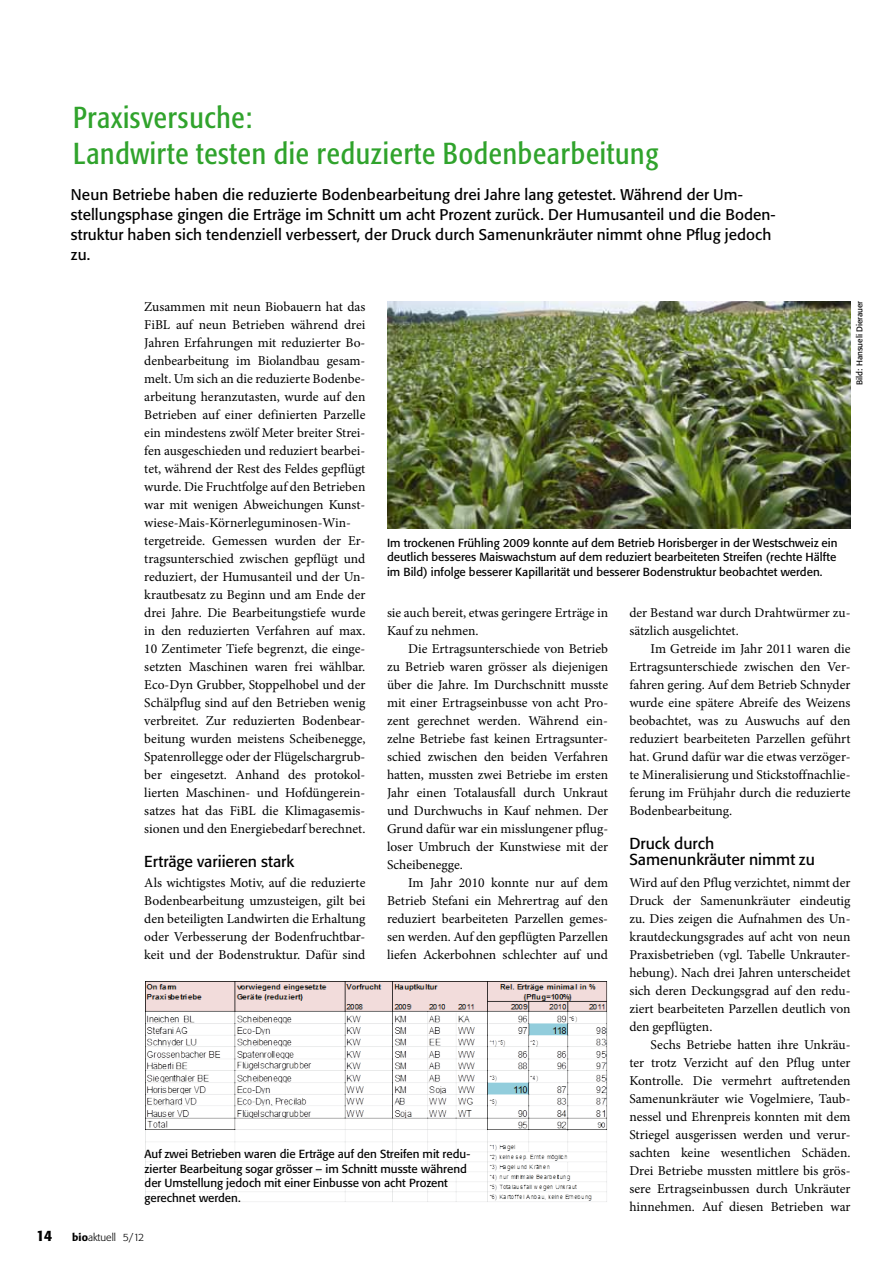
<style>
.page{position:relative;width:893px;height:1263px;background:#fff}
.page>*{position:absolute;margin:0;border:0;box-sizing:border-box;transform-origin:0 0}
.t1{font:condensed 30px/36px "Formata BQ";letter-spacing:.025em;color:#30a32c}
.t2{font:15.75px/16.5px "Formata BQ";color:#000}
.t3{font:15.3px/20px "Formata BQ";letter-spacing:.005em;color:#000}
.t4{font:500 15px "Formata BQ";color:#000}
.t5{font:13.5px/18px "Minion Pro";color:#000;text-align:justify}
.t6{font:11.7px/14.5px "Formata BQ";color:#000;text-align:justify}
.t7{font:300 10.5px "Formata BQ";color:#000}
.t8{font:8.25px "Formata BQ";color:#000}
.s1{font-weight:500}
</style>
<div class="page">
<img style="left:145px;top:982px;width:463px;height:220px">
<img style="left:388px;top:301px;width:463px;height:227px">
<h1 class="t1" style="left:73px;top:100px;width:587px">Praxisversuche:<br>Landwirte testen die reduzierte Bodenbearbeitung</h1>
<p class="t3" style="left:71px;top:185px;width:706px">Neun Betriebe haben die reduzierte Bodenbearbeitung drei Jahre lang getestet. Während der Um&shy;stellungsphase gingen die Erträge im Schnitt um acht Prozent zurück. Der Humusanteil und die Boden&shy;struktur haben sich tendenziell verbessert, der Druck durch Samenunkräuter nimmt ohne Pflug jedoch zu.</p>
<p class="t8" style="left:854px;top:385px;width:85px;rotate:-90deg">Bild: Hansueli Dierauer</p>
<p class="t5" style="left:144px;top:298px;width:223px;text-align:left">Zusammen mit neun Biobauern hat das FiBL auf neun Betrieben während drei Jahren Erfahrungen mit reduzierter Bo&shy;denbearbeitung im Biolandbau gesam&shy;melt. Um sich an die reduzierte Bodenbe&shy;arbeitung heranzutasten, wurde auf den Betrieben auf einer definierten Parzelle ein mindestens zwölf Meter breiter Strei&shy;fen ausgeschieden und reduziert bearbei&shy;tet, während der Rest des Feldes gepflügt wurde. Die Fruchtfolge auf den Betrieben war mit wenigen Abweichungen Kunst&shy;wiese-Mais-Körnerleguminosen-Win&shy;tergetreide. Gemessen wurden der Er&shy;tragsunterschied zwischen gepflügt und reduziert, der Humusanteil und der Un&shy;krautbesatz zu Beginn und am Ende der drei Jahre. Die Bearbeitungstiefe wurde in den reduzierten Verfahren auf max.<br>10 Zentimeter Tiefe begrenzt, die einge&shy;setzten Maschinen waren frei wählbar.<br>Eco-Dyn Grubber, Stoppelhobel und der Schälpflug sind auf den Betrieben wenig verbreitet. Zur reduzierten Bodenbear&shy;beitung wurden meistens Scheibenegge, Spatenrollegge oder der Flügelschargrub&shy;ber eingesetzt. Anhand des protokol&shy;lierten Maschinen- und Hofdüngerein&shy;satzes hat das FiBL die Klimagasemis&shy;sionen und den Energiebedarf berechnet.</p>
<p class="t2" style="left:144px;top:853px;width:152px">Erträge variieren stark</p>
<p class="t5" style="left:144px;top:874px;width:223px">Als wichtigstes Motiv, auf die reduzierte Bodenbearbeitung umzusteigen, gilt bei den beteiligten Landwirten die Erhaltung oder Verbesserung der Bodenfruchtbar&shy;keit und der Bodenstruktur. Dafür sind</p>
<p class="t6" style="left:387px;top:535px;width:452px">Im trockenen Frühling 2009 konnte auf dem Betrieb Horisberger in der Westschweiz ein deutlich besseres Maiswachstum auf dem reduziert bearbeiteten Streifen (rechte Hälfte im Bild) infolge besserer Kapillarität und besserer Bodenstruktur beobachtet werden.</p>
<p class="t5" style="left:629px;top:604px;width:223px">der Bestand war durch Drahtwürmer zu&shy;sätzlich ausgelichtet.</p>
<p class="t5" style="left:629px;top:640px;width:223px;text-indent:21px">Im Getreide im Jahr 2011 waren die Ertragsunterschiede zwischen den Ver&shy;fahren gering. Auf dem Betrieb Schnyder wurde eine spätere Abreife des Weizens beobachtet, was zu Auswuchs auf den reduziert bearbeiteten Parzellen geführt hat. Grund dafür war die etwas verzöger&shy;te Mineralisierung und Stickstoffnachlie&shy;ferung im Frühjahr durch die reduzierte Bodenbearbeitung.</p>
<p class="t2" style="left:629px;top:835px;width:187px">Druck durch<br>Samenunkräuter nimmt zu</p>
<p class="t5" style="left:629px;top:874px;width:223px">Wird auf den Pflug verzichtet, nimmt der Druck der Samenunkräuter eindeutig zu. Dies zeigen die Aufnahmen des Un&shy;krautdeckungsgrades auf acht von neun Praxisbetrieben (vgl. Tabelle Unkrauter&shy;hebung). Nach drei Jahren unterscheidet sich deren Deckungsgrad auf den redu&shy;ziert bearbeiteten Parzellen deutlich von den gepflügten.</p>
<p class="t5" style="left:629px;top:1036px;width:223px;text-indent:21px">Sechs Betriebe hatten ihre Unkräu&shy;ter trotz Verzicht auf den Pflug unter Kontrolle. Die vermehrt auftretenden Samenunkräuter wie Vogelmiere, Taub&shy;nessel und Ehrenpreis konnten mit dem Striegel ausgerissen werden und verur&shy;sachten keine wesentlichen Schäden.<br>Drei Betriebe mussten mittlere bis grös&shy;sere Ertragseinbussen durch Unkräuter hinnehmen. Auf diesen Betrieben war</p>
<p class="t5" style="left:387px;top:604px;width:223px">sie auch bereit, etwas geringere Erträge in<br>Kauf zu nehmen.</p>
<p class="t5" style="left:387px;top:640px;width:223px;text-indent:21px">Die Ertragsunterschiede von Betrieb zu Betrieb waren grösser als diejenigen über die Jahre. Im Durchschnitt musste mit einer Ertragseinbusse von acht Pro&shy;zent gerechnet werden. Während ein&shy;zelne Betriebe fast keinen Ertragsunter&shy;schied zwischen den beiden Verfahren hatten, mussten zwei Betriebe im ersten Jahr einen Totalausfall durch Unkraut und Durchwuchs in Kauf nehmen. Der Grund dafür war ein misslungener pflug&shy;loser Umbruch der Kunstwiese mit der Scheibenegge.</p>
<p class="t5" style="left:387px;top:874px;width:223px;text-indent:21px">Im Jahr 2010 konnte nur auf dem Betrieb Stefani ein Mehrertrag auf den reduziert bearbeiteten Parzellen gemes&shy;sen werden. Auf den gepflügten Parzellen liefen Ackerbohnen schlechter auf und</p>
<p class="t6" style="left:145px;top:1146px;width:327px;text-align:left">Auf zwei Betrieben waren die Erträge auf den Streifen mit redu&shy;zierter Bearbeitung sogar grösser – im Schnitt musste während der Umstellung jedoch mit einer Einbusse von acht Prozent gerechnet werden.</p>
<p class="t4" style="left:36px;top:1226px;width:18px">14</p>
<p class="t7" style="left:72px;top:1231px;width:73px"><span class="s1">bio</span>aktuell 5/12</p>
</div>
